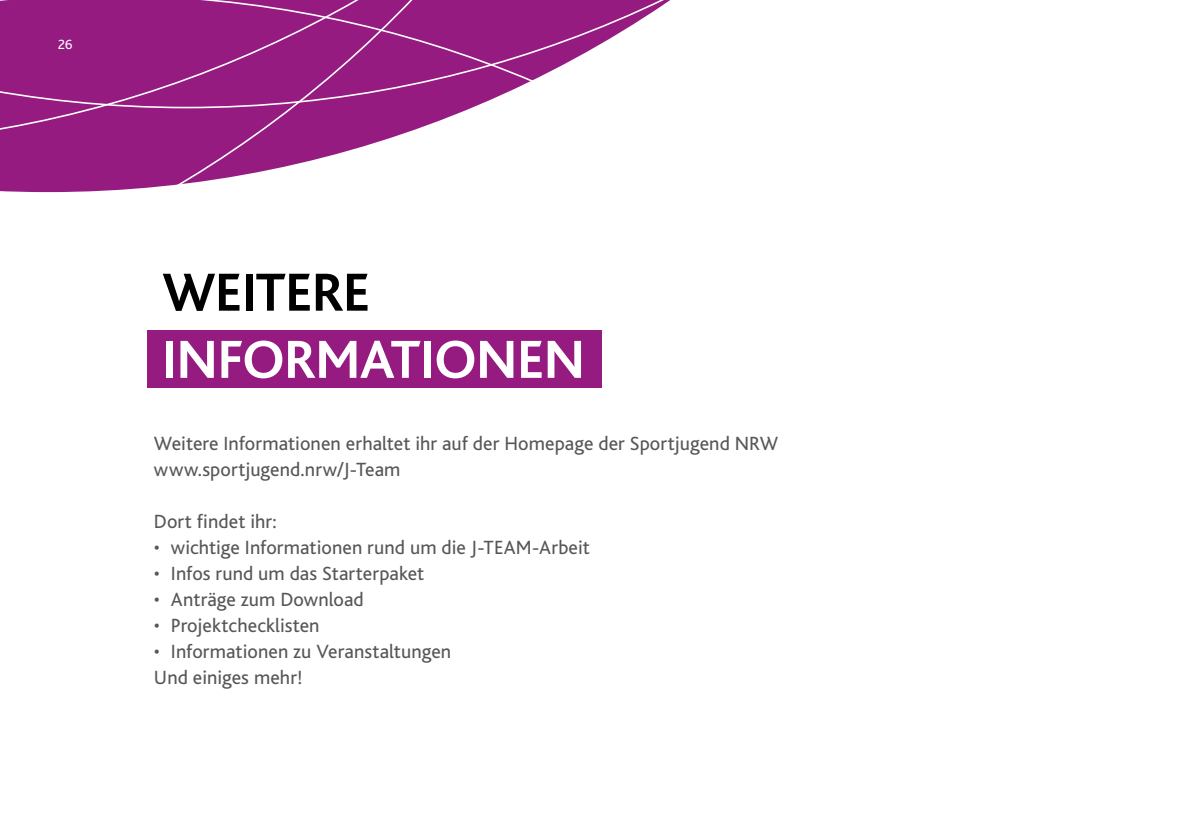
<style>
.page{position:relative;width:1191px;height:840px;background:#fff}
.page>*{position:absolute;margin:0;border:0;box-sizing:border-box;transform-origin:0 0}
.Subheadline{font:700 56px "Bliss";color:#fff}
.Subheadline-2{font:700 56px "Bliss";letter-spacing:-.005em;color:#000}
.Fließtext{font:20px/26px "Bliss";letter-spacing:.005em;color:#575756}
.t1{font:14px "Bliss";color:#fff}
</style>
<div class="page">
<svg style="left:0;top:146px;width:365px;height:47px"></svg>
<svg style="left:0;top:108px;width:471px;height:38px;background:#a13690"></svg>
<svg style="left:0;top:0;width:670px;height:108px;background:#a64095"></svg>
<div style="left:147px;top:330px;width:455px;height:57px;background:#951b81"></div>
<p class="t1" style="left:58px;top:37px;width:16px">26</p>
<p class="Subheadline-2" style="left:162px;top:263px;width:209px">WEITERE</p>
<p class="Subheadline" style="left:162px;top:330px;width:424px">INFORMATIONEN</p>
<p class="Fließtext" style="left:154px;top:430px;width:625px">Weitere Informationen erhaltet ihr auf der Homepage der Sportjugend NRW www.sportjugend.nrw/J-Team</p>
<p class="Fließtext" style="left:154px;top:508px;width:124px">Dort findet ihr:</p>
<p class="Fließtext" style="left:154px;top:534px;width:437px">• wichtige Informationen rund um die J-TEAM-Arbeit</p>
<p class="Fließtext" style="left:154px;top:560px;width:272px">• Infos rund um das Starterpaket</p>
<p class="Fließtext" style="left:154px;top:586px;width:211px">• Anträge zum Download</p>
<p class="Fließtext" style="left:154px;top:612px;width:167px">• Projektchecklisten</p>
<p class="Fließtext" style="left:154px;top:638px;width:299px">• Informationen zu Veranstaltungen</p>
<p class="Fließtext" style="left:154px;top:664px;width:150px">Und einiges mehr!</p>
</div>
